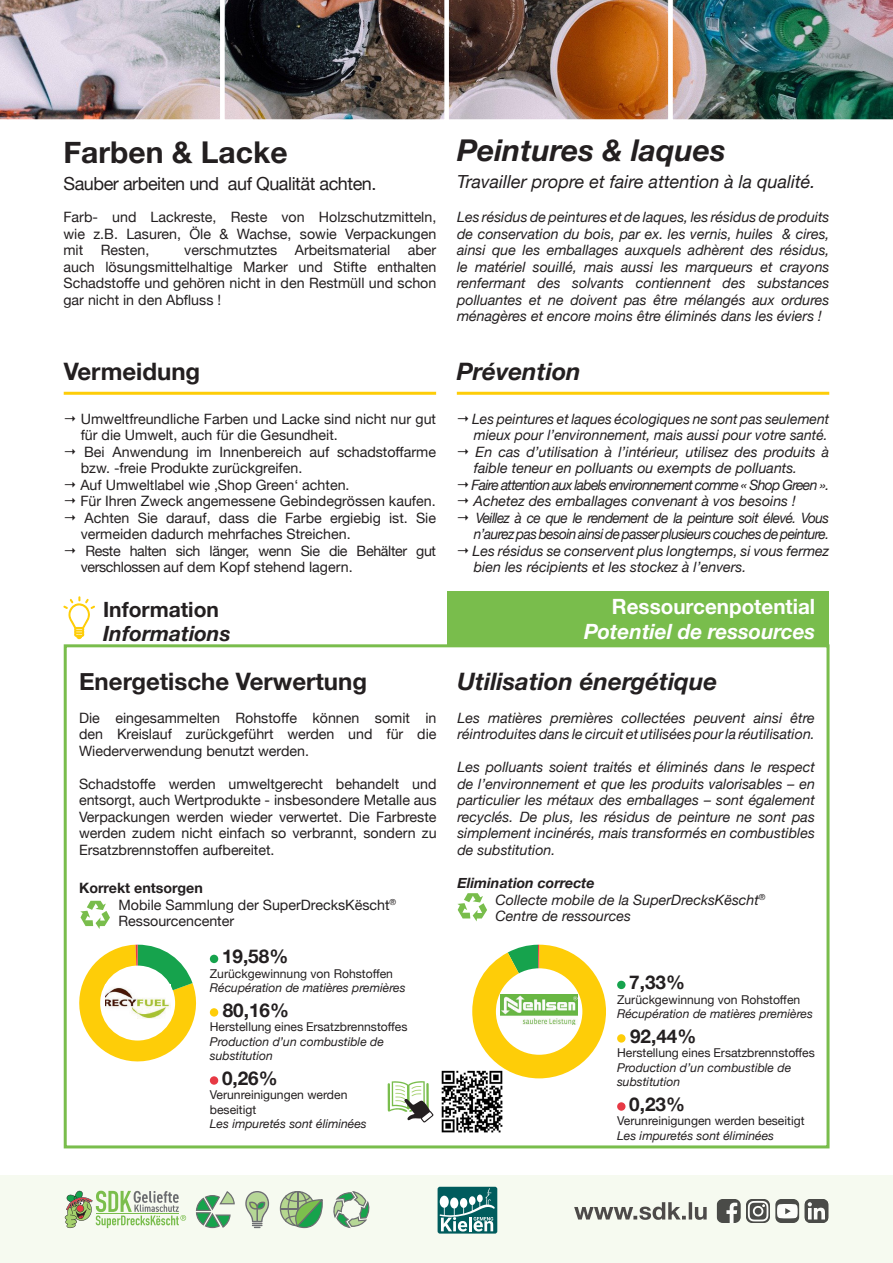
<style>
.page{position:relative;width:893px;height:1263px;background:#fff}
.page>*{position:absolute;margin:0;border:0;box-sizing:border-box;transform-origin:0 0}
.t1{font:italic 700 30px "Helvetica Neue";color:#231f20}
.t2{font:700 30px "Helvetica Neue";color:#231f20}
.t3{font:700 24px "Helvetica Neue";color:#231f20}
.t4{font:italic 700 24px "Helvetica Neue";color:#231f20}
.t5{font:italic 700 21px "Helvetica Neue";color:#fff}
.t6{font:700 21px "Helvetica Neue";color:#fff}
.t7{font:italic 700 21px "Helvetica Neue";color:#231f20}
.t8{font:700 21px "Helvetica Neue";color:#231f20}
.t9{font:700 18.9px "Helvetica Neue";color:#231f20}
.t10{font:italic 18px "Helvetica Neue";color:#231f20}
.t11{font:18px "Helvetica Neue";letter-spacing:-.025em;color:#231f20}
.t12{font:italic 14.25px/16.5px "Helvetica Neue";color:#231f20}
.t13{font:14.25px/16.5px "Helvetica Neue";color:#231f20;text-align:justify}
.t14{font:14.25px "Helvetica Neue";letter-spacing:-.025em;color:#231f20}
.t15{font:italic 12.15px/14.5px "Helvetica Neue";color:#231f20}
.t16{font:12.15px/14.5px "Helvetica Neue";color:#231f20}
.s1{font-weight:700}
</style>
<div class="page">
<div style="left:0;top:1174px;width:892px;height:88px;background:#f6faf0"></div>
<hr style="left:64px;top:391px;width:372px;height:3px;background:#fecd08">
<hr style="left:456px;top:391px;width:372px;height:3px;background:#fecd08">
<div style="left:447px;top:591px;width:381px;height:53px;background:#79bd4c"></div>
<div style="left:64px;top:644px;width:765px;height:504px;border:3px solid #79bd4c"></div>
<svg style="left:63px;top:596px;width:32px;height:43px"></svg>
<svg style="left:64px;top:1190px;width:122px;height:37px"></svg>
<svg style="left:280px;top:1191px;width:43px;height:38px"></svg>
<svg style="left:333px;top:1191px;width:37px;height:36px"></svg>
<svg style="left:245px;top:1191px;width:24px;height:36px"></svg>
<svg style="left:196px;top:1191px;width:39px;height:36px"></svg>
<svg style="left:804px;top:1199px;width:24px;height:23px"></svg>
<svg style="left:716px;top:1199px;width:82px;height:23px"></svg>
<svg style="left:574px;top:1202px;width:132px;height:17px"></svg>
<div style="left:617px;top:980px;width:8px;height:8px;background:#16a34d;border-radius:50%"></div>
<svg style="left:617px;top:1033px;width:8px;height:9px"></svg>
<svg style="left:617px;top:1101px;width:8px;height:9px"></svg>
<svg style="left:457px;top:893px;width:30px;height:28px"></svg>
<svg style="left:80px;top:900px;width:30px;height:28px"></svg>
<img style="left:441px;top:1070px;width:62px;height:63px">
<svg style="left:387px;top:1081px;width:46px;height:41px"></svg>
<div style="left:210px;top:954px;width:8px;height:8px;background:#16a34d;border-radius:50%"></div>
<svg style="left:210px;top:1007px;width:8px;height:9px"></svg>
<div style="left:210px;top:1076px;width:8px;height:8px;background:#e73944;border-radius:50%"></div>
<svg style="left:472px;top:944px;width:133px;height:134px"></svg>
<div style="left:495px;top:968px;width:87px;height:86px;background:#fff;border-radius:50%"></div>
<img style="left:500px;top:994px;width:77px;height:30px">
<svg style="left:79px;top:944px;width:118px;height:118px"></svg>
<div style="left:100px;top:965px;width:75px;height:75px;background:#fff;border-radius:50%"></div>
<img style="left:105px;top:987px;width:65px;height:30px">
<div style="left:437px;top:1186px;width:60px;height:47px;background:linear-gradient(to bottom,#005c5d,#005c5d);border-radius:2px"></div>
<svg style="left:439px;top:1187px;width:55px;height:44px"></svg>
<img style="left:0;top:0;width:893px;height:120px">
<h1 class="t2" style="left:63px;top:129px;width:225px">Farben &amp; Lacke</h1>
<p class="t11" style="left:63px;top:170px;width:314px">Sauber arbeiten und auf Qualität achten.</p>
<p class="t13" style="left:63px;top:210px;width:374px">Farb- und Lackreste, Reste von Holzschutzmitteln, wie z.B. Lasuren, Öle &amp; Wachse, sowie Verpackungen mit Resten,</p>
<p class="t13" style="left:63px;top:243px;width:374px;text-indent:121px">verschmutztes Arbeitsmaterial aber auch lösungsmittelhaltige Marker und Stifte enthalten Schadstoffe und gehören nicht in den Restmüll und schon gar nicht in den Abfluss !</p>
<h1 class="t1" style="left:457px;top:127px;width:270px">Peintures &amp; laques</h1>
<p class="t10" style="left:457px;top:169px;width:360px">Travailler propre et faire attention à la qualité.</p>
<p class="t12" style="left:457px;top:210px;width:374px;text-align:justify">Les résidus de peintures et de laques, les résidus de produits de conservation du bois, par ex. les vernis, huiles &amp; cires, ainsi que les emballages auxquels adhèrent des résidus, le matériel souillé, mais aussi les marqueurs et crayons renfermant des solvants contiennent des substances polluantes et ne doivent pas être mélangés aux ordures ménagères et encore moins être éliminés dans les éviers !</p>
<h2 class="t3" style="left:64px;top:353px;width:138px">Vermeidung</h2>
<h2 class="t4" style="left:456px;top:353px;width:126px">Prévention</h2>
<p class="t13" style="left:81px;top:411px;width:357px">Umweltfreundliche Farben und Lacke sind nicht nur gut</p>
<p class="t13" style="left:81px;top:428px;width:258px">für die Umwelt, auch für die Gesundheit.</p>
<p class="t13" style="left:84px;top:444px;width:353px">Bei Anwendung im Innenbereich auf schadstoffarme</p>
<p class="t13" style="left:81px;top:461px;width:223px">bzw. -freie Produkte zurückgreifen.</p>
<p class="t13" style="left:80px;top:477px;width:270px">Auf Umweltlabel wie ‚Shop Green‘ achten.</p>
<p class="t13" style="left:80px;top:494px;width:356px">Für Ihren Zweck angemessene Gebindegrössen kaufen.</p>
<p class="t13" style="left:85px;top:510px;width:353px">Achten Sie darauf, dass die Farbe ergiebig ist. Sie</p>
<p class="t13" style="left:81px;top:527px;width:271px">vermeiden dadurch mehrfaches Streichen.</p>
<p class="t14" style="left:85px;top:540px;width:352px">Reste halten sich länger, wenn Sie die Behälter gut</p>
<p class="t13" style="left:81px;top:560px;width:273px">verschlossen auf dem Kopf stehend lagern.</p>
<h3 class="t8" style="left:103px;top:592px;width:117px">Information</h3>
<h3 class="t7" style="left:103px;top:616px;width:129px">Informations</h3>
<h2 class="t3" style="left:79px;top:662px;width:289px">Energetische Verwertung</h2>
<p class="t13" style="left:79px;top:710px;width:359px">Die eingesammelten Rohstoffe können somit in den Kreislauf zurückgeführt werden und für die Wiederverwendung benutzt werden.</p>
<p class="t13" style="left:79px;top:776px;width:359px">Schadstoffe werden umweltgerecht behandelt und entsorgt, auch Wertprodukte - insbesondere Metalle aus Verpackungen werden wieder verwertet. Die Farbreste werden zudem nicht einfach so verbrannt, sondern zu Ersatzbrennstoffen aufbereitet.</p>
<p class="t13" style="left:118px;top:880px;width:279px;text-align:left;text-indent:-39px"><span class="s1">Korrekt entsorgen<br></span>Mobile Sammlung der SuperDrecksKëscht<sup>®<br></sup>Ressourcencenter</p>
<h3 class="t9" style="left:222px;top:941px;width:68px">19,58%</h3>
<p class="t16" style="left:210px;top:966px;width:184px">Zurückgewinnung von Rohstoffen</p>
<p class="t15" style="left:210px;top:981px;width:197px">Récupération de matières premières</p>
<h3 class="t9" style="left:223px;top:994px;width:68px">80,16%</h3>
<p class="t16" style="left:210px;top:1020px;width:199px">Herstellung eines Ersatzbrennstoffes</p>
<p class="t15" style="left:210px;top:1034px;width:175px">Production d’un combustible de substitution</p>
<h3 class="t9" style="left:222px;top:1062px;width:57px">0,26%</h3>
<p class="t16" style="left:210px;top:1088px;width:139px">Verunreinigungen werden beseitigt</p>
<p class="t15" style="left:210px;top:1117px;width:158px">Les impuretés sont éliminées</p>
<p class="t12" style="left:471px;top:411px;width:359px">Les peintures et laques écologiques ne sont pas seulement mieux pour l’environnement, mais aussi pour votre santé.<br>En cas d’utilisation à l’intérieur, utilisez des produits à faible teneur en polluants ou exempts de polluants.<br>Faire attention aux labels environnement comme « Shop Green ».<br>Achetez des emballages convenant à vos besoins !<br>Veillez à ce que le rendement de la peinture soit élevé. Vous n’aurez pas besoin ainsi de passer plusieurs couches de peinture.<br>Les résidus se conservent plus longtemps, si vous fermez bien les récipients et les stockez à l’envers.</p>
<h3 class="t6" style="left:611px;top:590px;width:205px">Ressourcenpotential</h3>
<h3 class="t5" style="left:583px;top:614px;width:233px">Potentiel de ressources</h3>
<h2 class="t4" style="left:457px;top:662px;width:261px">Utilisation énergétique</h2>
<p class="t12" style="left:457px;top:710px;width:359px">Les matières premières collectées peuvent ainsi être réintroduites dans le circuit et utilisées pour la réutilisation.</p>
<p class="t12" style="left:457px;top:759px;width:359px;text-align:justify">Les polluants soient traités et éliminés dans le respect de l’environnement et que les produits valorisables – en particulier les métaux des emballages – sont également recyclés. De plus, les résidus de peinture ne sont pas simplement incinérés, mais transformés en combustibles de substitution.</p>
<p class="t12" style="left:495px;top:875px;width:271px;text-indent:-38px"><span class="s1">Elimination correcte<br></span>Collecte mobile de la SuperDrecksKëscht<sup>®<br></sup>Centre de ressources</p>
<h3 class="t9" style="left:629px;top:967px;width:57px">7,33%</h3>
<p class="t16" style="left:617px;top:992px;width:184px">Zurückgewinnung von Rohstoffen</p>
<p class="t15" style="left:617px;top:1007px;width:197px">Récupération de matières premières</p>
<h3 class="t9" style="left:629px;top:1020px;width:68px">92,44%</h3>
<p class="t16" style="left:617px;top:1046px;width:199px">Herstellung eines Ersatzbrennstoffes</p>
<p class="t15" style="left:617px;top:1060px;width:175px">Production d’un combustible de substitution</p>
<h3 class="t9" style="left:629px;top:1088px;width:57px">0,23%</h3>
<p class="t16" style="left:617px;top:1114px;width:189px">Verunreinigungen werden beseitigt</p>
<p class="t15" style="left:617px;top:1128px;width:158px">Les impuretés sont éliminées</p>
</div>
